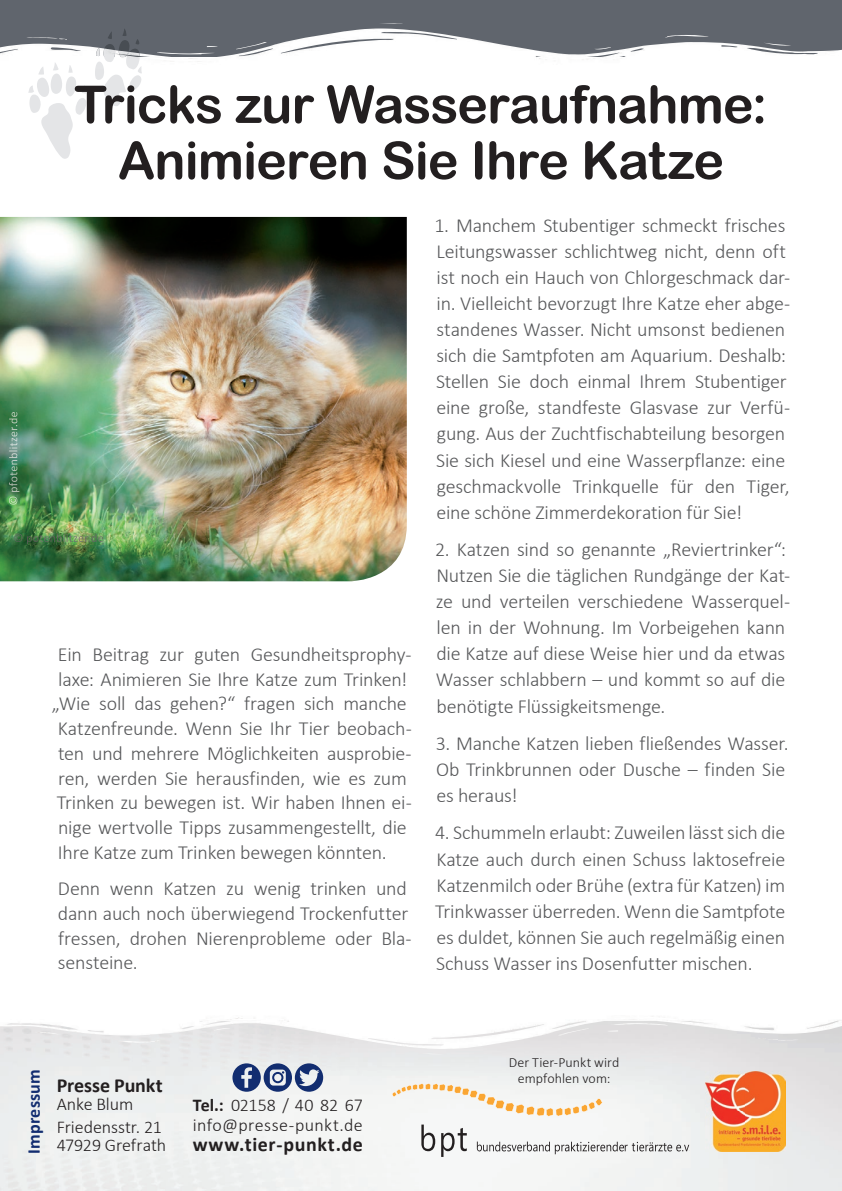
<style>
.page{position:relative;width:842px;height:1191px;background:#fff}
.page>*{position:absolute;margin:0;border:0;box-sizing:border-box;transform-origin:0 0}
.t1{font:52px/56px "Arial Rounded MT Bold";letter-spacing:-.02em;color:#231f20;text-align:center}
.t2{font:300 20px/26px "Calibri";letter-spacing:-.01em;color:#57585a}
.t3{font:700 20px "Calibri";letter-spacing:.025em;color:#231f20}
.t4{font:700 20px "Calibri";letter-spacing:-.005em;color:#231f20}
.t5{font:300 18px/20px "Calibri";letter-spacing:.02em;color:#231f20}
.t6{font:300 18px/23.6px "Calibri";color:#231f20}
.t7{font:700 18px "Calibri";letter-spacing:.015em;color:#122d70}
.t8{font:300 14px/16px "Calibri";letter-spacing:.005em;color:#231f20;text-align:center}
.s1{font-weight:700}
</style>
<div class="page">
<img style="left:0;top:1056px;width:842px;height:135px">
<svg style="left:232px;top:1063px;width:91px;height:28px"></svg>
<div style="left:0;top:0;width:842px;height:57px;background:#60656d"></div>
<img style="left:142px;top:23px;width:700px;height:39px">
<img style="left:706px;top:1071px;width:79px;height:80px">
<svg style="left:477px;top:1141px;width:214px;height:13px"></svg>
<svg style="left:421px;top:1124px;width:14px;height:27px"></svg>
<svg style="left:441px;top:1127px;width:26px;height:30px"></svg>
<svg style="left:392px;top:1083px;width:211px;height:33px"></svg>
<svg style="left:28px;top:63px;width:58px;height:96px"></svg>
<svg style="left:95px;top:29px;width:47px;height:77px"></svg>
<img style="left:0;top:217px;width:407px;height:364px">
<img style="left:9px;top:412px;width:10px;height:92px">
<img style="left:14px;top:533px;width:89px;height:11px">
<h1 class="t1" style="left:74px;top:76px;width:695px">Tricks zur Wasseraufnahme:<br>Animieren Sie Ihre Katze</h1>
<p class="t2" style="left:58px;top:641px;width:355px">Ein Beitrag zur guten Gesundheitsprophy-</p>
<p class="t2" style="left:58px;top:665px;width:351px">laxe: Animieren Sie Ihre Katze zum Trinken!</p>
<p class="t2" style="left:52px;top:690px;width:357px">„Wie soll das gehen?“ fragen sich manche</p>
<p class="t2" style="left:58px;top:715px;width:355px">Katzenfreunde. Wenn Sie Ihr Tier beobach-</p>
<p class="t2" style="left:58px;top:740px;width:355px">ten und mehrere Möglichkeiten ausprobie-</p>
<p class="t2" style="left:58px;top:765px;width:350px">ren, werden Sie herausfinden, wie es zum</p>
<p class="t2" style="left:57px;top:789px;width:356px">Trinken zu bewegen ist. Wir haben Ihnen ei-</p>
<p class="t2" style="left:58px;top:814px;width:350px">nige wertvolle Tipps zusammengestellt, die</p>
<p class="t2" style="left:58px;top:839px;width:330px">Ihre Katze zum Trinken bewegen könnten.</p>
<p class="t2" style="left:58px;top:875px;width:355px;line-height:24.8px">Denn wenn Katzen zu wenig trinken und dann auch noch überwiegend Trockenfutter fressen, drohen Nierenprobleme oder Bla&shy;sensteine.</p>
<p class="t2" style="left:434px;top:212px;width:357px">1. Manchem Stubentiger schmeckt frisches Leitungswasser schlichtweg nicht, denn oft ist noch ein Hauch von Chlorgeschmack dar&shy;in. Vielleicht bevorzugt Ihre Katze eher abge&shy;standenes Wasser. Nicht umsonst bedienen sich die Samtpfoten am Aquarium. Deshalb:<br>Stellen Sie doch einmal Ihrem Stubentiger eine große, standfeste Glasvase zur Verfü&shy;gung. Aus der Zuchtfischabteilung besorgen Sie sich Kiesel und eine Wasserpflanze: eine geschmackvolle Trinkquelle für den Tiger, eine schöne Zimmerdekoration für Sie!</p>
<p class="t2" style="left:435px;top:536px;width:357px">2. Katzen sind so genannte „Reviertrinker“:<br>Nutzen Sie die täglichen Rundgänge der Kat&shy;ze und verteilen verschiedene Wasserquel&shy;len in der Wohnung. Im Vorbeigehen kann die Katze auf diese Weise hier und da etwas Wasser schlabbern – und kommt so auf die benötigte Flüssigkeitsmenge.</p>
<p class="t2" style="left:436px;top:730px;width:355px">3. Manche Katzen lieben fließendes Wasser.<br>Ob Trinkbrunnen oder Dusche – finden Sie es heraus!</p>
<p class="t2" style="left:435px;top:819px;width:352px;text-align:justify">4. Schummeln erlaubt: Zuweilen lässt sich die Katze auch durch einen Schuss laktosefreie Katzenmilch oder Brühe (extra für Katzen) im Trinkwasser überreden. Wenn die Samtpfote es duldet, können Sie auch regelmäßig einen Schuss Wasser ins Dosenfutter mischen.</p>
<p class="t7" style="left:21px;top:1154px;width:87px;rotate:-90deg">Impressum</p>
<p class="t4" style="left:57px;top:1070px;width:108px">Presse Punkt</p>
<p class="t6" style="left:57px;top:1091px;width:107px">Anke Blum<br>Friedensstr. 21</p>
<p class="t6" style="left:57px;top:1133px;width:111px">47929 Grefrath</p>
<p class="t5" style="left:193px;top:1095px;width:172px"><span class="s1">Tel.:</span> 02158 / 40 82 67 info@presse-punkt.de</p>
<p class="t3" style="left:193px;top:1130px;width:172px">www.tier-punkt.de</p>
<p class="t8" style="left:509px;top:1054px;width:112px">Der Tier-Punkt wird empfohlen vom:</p>
</div>
